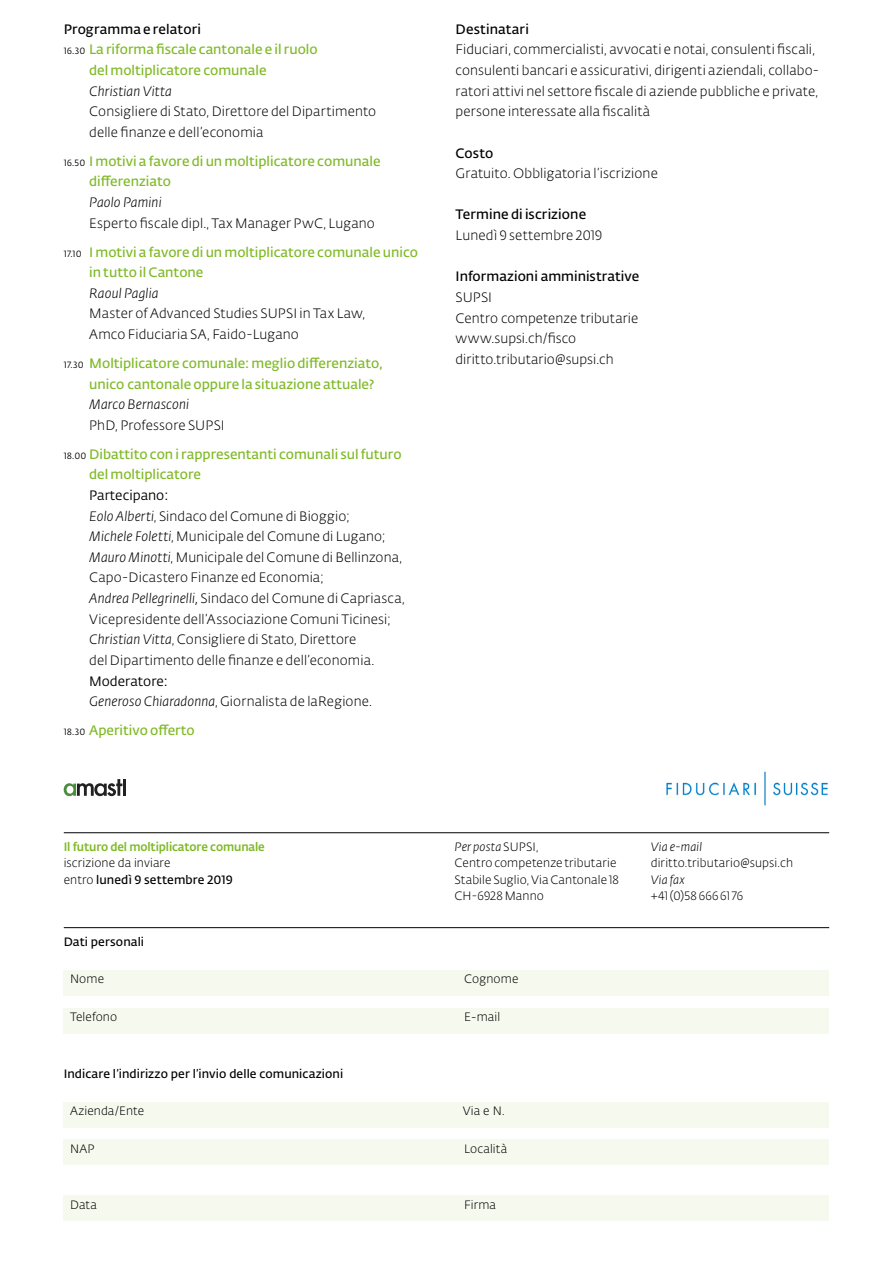
<style>
.page{position:relative;width:893px;height:1263px;background:#fff}
.page>*{position:absolute;margin:0;border:0;box-sizing:border-box;transform-origin:0 0}
.t1{font:300 13.5px/20.7px "SUPSI Fedra Sans";letter-spacing:.01em;color:#000}
.t2{font:600 13.5px/20.7px "SUPSI Fedra Sans";color:#80ba27}
.t3{font:600 13.5px "SUPSI Fedra Sans";letter-spacing:.005em;color:#000}
.t4{font:italic 300 13.5px "SUPSI Fedra Sans";letter-spacing:.01em;color:#000}
.t5{font:300 12px/16.5px "SUPSI Fedra Sans";letter-spacing:.01em;color:#000}
.t6{font:600 12px "SUPSI Fedra Sans";letter-spacing:.01em;color:#000}
.t7{font:500 12px "SUPSI Fedra Sans";letter-spacing:-.01em;color:#80ba27;scale:.96 1}
.t8{font:italic 300 12px "SUPSI Fedra Sans";letter-spacing:.015em;color:#000}
.t9{font:300 12px "SUPSI Fedra Sans";letter-spacing:.035em;color:#000}
.s1{font-weight:400;font-size:9px;color:#000}
.s2{font-weight:300;color:#000}
.s3{font-weight:400}
.s4{font-style:italic}
.s5{font-weight:600}
</style>
<div class="page">
<div style="left:64px;top:970px;width:765px;height:25px;background:#f5f9ee"></div>
<div style="left:64px;top:1102px;width:765px;height:25px;background:#f5f9ee"></div>
<div style="left:64px;top:1008px;width:765px;height:25px;background:#f5f9ee"></div>
<div style="left:64px;top:1139px;width:765px;height:26px;background:#f5f9ee"></div>
<div style="left:64px;top:1195px;width:765px;height:26px;background:#f5f9ee"></div>
<hr style="left:64px;top:927px;width:765px;height:1px;background:#000">
<hr style="left:64px;top:832px;width:765px;height:1px;background:#000">
<img style="left:666px;top:771px;width:162px;height:34px">
<svg style="left:64px;top:779px;width:58px;height:17px"></svg>
<hr style="left:123px;top:779px;width:3px;height:17px;background:#212121">
<p class="t3" style="left:64px;top:19px;width:139px">Programma e relatori</p>
<p class="t2" style="left:64px;top:39px;width:255px"><span class="s1">16.30</span> La riforma fiscale cantonale e il ruolo</p>
<p class="t2" style="left:89px;top:59px;width:179px">del moltiplicatore comunale</p>
<p class="t4" style="left:89px;top:82px;width:84px">Christian Vitta</p>
<p class="t1" style="left:89px;top:101px;width:288px">Consigliere di Stato, Direttore del Dipartimento delle finanze e dell’economia</p>
<p class="t2" style="left:89px;top:150px;width:293px;text-indent:-26px"><span class="s1">16.50</span> I motivi a favore di un moltiplicatore comunale differenziato</p>
<p class="t4" style="left:89px;top:193px;width:74px">Paolo Pamini</p>
<p class="t2" style="left:64px;top:208px;width:356px;line-height:28.8px;text-indent:26px"><span class="s2">Esperto fiscale dipl., Tax Manager PwC, Lugano<br></span><span class="s1">17.10</span> I motivi a favore di un moltiplicatore comunale unico</p>
<p class="t2" style="left:89px;top:261px;width:116px">in tutto il Cantone</p>
<p class="t4" style="left:89px;top:284px;width:71px">Raoul Paglia</p>
<p class="t1" style="left:89px;top:303px;width:278px">Master of Advanced Studies SUPSI in Tax Law,<br>Amco Fiduciaria SA, Faido-Lugano</p>
<p class="t2" style="left:89px;top:352px;width:295px;text-indent:-26px"><span class="s1">17.30</span> Moltiplicatore comunale: meglio differenziato, unico cantonale oppure la situazione attuale?</p>
<p class="t4" style="left:89px;top:395px;width:102px">Marco Bernasconi</p>
<p class="t2" style="left:64px;top:410px;width:339px;line-height:28.8px;text-indent:26px"><span class="s2">PhD, Professore SUPSI<br></span><span class="s1">18.00</span> Dibattito con i rappresentanti comunali sul futuro</p>
<p class="t2" style="left:89px;top:464px;width:113px">del moltiplicatore</p>
<p class="t1" style="left:89px;top:485px;width:317px"><span class="s3">Partecipano:<br></span><span class="s4">Eolo Alberti</span>, Sindaco del Comune di Bioggio;<br><span class="s4">Michele Foletti</span>, Municipale del Comune di Lugano; <span class="s4">Mauro Minotti</span>, Municipale del Comune di Bellinzona, Capo-Dicastero Finanze ed Economia;<br><span class="s4">Andrea Pellegrinelli,</span> Sindaco del Comune di Capriasca, Vicepresidente dell’Associazione Comuni Ticinesi; <span class="s4">Christian Vitta</span>, Consigliere di Stato, Direttore<br>del Dipartimento delle finanze e dell’economia.</p>
<p class="t1" style="left:89px;top:670px;width:284px"><span class="s3">Moderatore:<br></span><span class="s4">Generoso Chiaradonna</span>, Giornalista de laRegione.</p>
<p class="t2" style="left:64px;top:719px;width:132px"><span class="s1">18.30</span> Aperitivo offerto</p>
<p class="t3" style="left:456px;top:19px;width:75px">Destinatari</p>
<p class="t1" style="left:456px;top:39px;width:365px">Fiduciari, commercialisti, avvocati e notai, consulenti fiscali, consulenti bancari e assicurativi, dirigenti aziendali, collabo&shy;ratori attivi nel settore fiscale di aziende pubbliche e private, persone interessate alla fiscalità</p>
<p class="t3" style="left:456px;top:143px;width:39px">Costo</p>
<p class="t1" style="left:456px;top:163px;width:204px">Gratuito. Obbligatoria l’iscrizione</p>
<p class="t3" style="left:456px;top:205px;width:132px">Termine di iscrizione</p>
<p class="t1" style="left:456px;top:225px;width:148px">Lunedì 9 settembre 2019</p>
<p class="t3" style="left:456px;top:267px;width:185px">Informazioni amministrative</p>
<p class="t1" style="left:456px;top:287px;width:184px">SUPSI<br>Centro competenze tributarie www.supsi.ch/fisco diritto.tributario@supsi.ch</p>
<p class="t7" style="left:64px;top:837px;width:211px">Il futuro del moltiplicatore comunale</p>
<p class="t5" style="left:64px;top:854px;width:171px">iscrizione da inviare<br>entro <span class="s5">lunedì 9 settembre 2019</span></p>
<p class="t5" style="left:454px;top:838px;width:166px"><span class="s4">Per posta</span> SUPSI,<br>Centro competenze tributarie<br>Stabile Suglio, Via Cantonale 18<br>CH-6928 Manno</p>
<p class="t8" style="left:651px;top:838px;width:53px">Via e-mail</p>
<p class="t5" style="left:651px;top:854px;width:144px">diritto.tributario@supsi.ch</p>
<p class="t8" style="left:651px;top:871px;width:35px">Via fax</p>
<p class="t9" style="left:651px;top:888px;width:94px">+41 (0)58 666 61 76</p>
<p class="t6" style="left:64px;top:932px;width:82px">Dati personali</p>
<p class="t5" style="left:70px;top:970px;width:36px">Nome</p>
<p class="t5" style="left:464px;top:970px;width:56px">Cognome</p>
<p class="t5" style="left:70px;top:1008px;width:49px">Telefono</p>
<p class="t5" style="left:464px;top:1008px;width:38px">E-mail</p>
<p class="t6" style="left:64px;top:1064px;width:281px">Indicare l’indirizzo per l’invio delle comunicazioni</p>
<p class="t5" style="left:70px;top:1102px;width:76px">Azienda/Ente</p>
<p class="t5" style="left:463px;top:1102px;width:44px">Via e N.</p>
<p class="t5" style="left:70px;top:1140px;width:26px">NAP</p>
<p class="t5" style="left:464px;top:1140px;width:45px">Località</p>
<p class="t5" style="left:70px;top:1196px;width:28px">Data</p>
<p class="t5" style="left:464px;top:1196px;width:33px">Firma</p>
</div>
